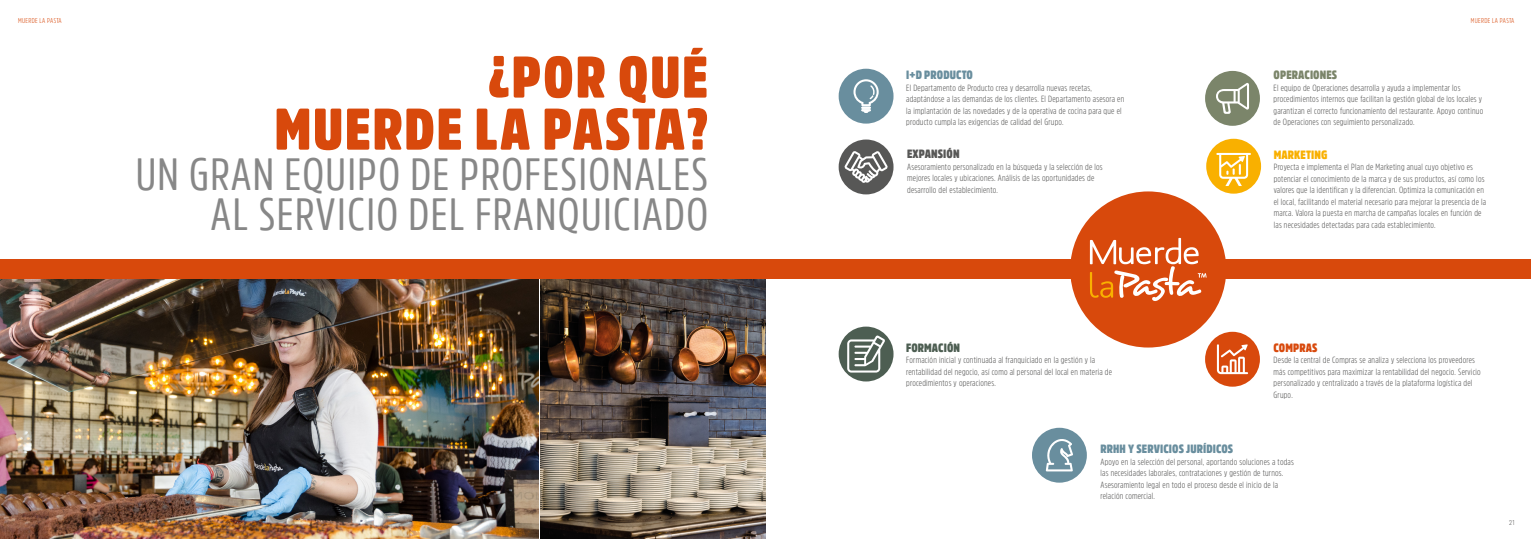
<style>
.page{position:relative;width:1531px;height:539px;background:#fff}
.page>*{position:absolute;margin:0;border:0;box-sizing:border-box;transform-origin:0 0}
.t1{font:900 58px/52px "Amsi Pro Cond";letter-spacing:.03em;color:#d8490c;text-align:right}
.t2{font:45px/40px "Amsi Pro Cond";letter-spacing:.03em;color:#878787;text-align:right}
.t3{font:900 12px "Amsi Pro Cond";letter-spacing:.01em;color:#698e9e}
.t4{font:900 12px "Amsi Pro Cond";letter-spacing:.01em;color:#7b856a}
.t5{font:900 12px "Amsi Pro Cond";letter-spacing:.01em;color:#575756}
.t6{font:900 12px "Amsi Pro Cond";letter-spacing:.01em;color:#4d5e52}
.t7{font:900 12px "Amsi Pro Cond";letter-spacing:.01em;color:#f9b000}
.t8{font:900 12px "Amsi Pro Cond";letter-spacing:.01em;color:#d8490c}
.t9{font:300 9px/11.5px "Amsi Pro Cond";letter-spacing:.025em;color:#575756}
.t10{font:300 7px "Amsi Pro Cond";letter-spacing:.045em;color:#d8490c}
.t11{font:300 7px "Amsi Pro Cond";color:#575756}
</style>
<div class="page">
<img style="left:0;top:279px;width:539px;height:260px">
<div style="left:0;top:259px;width:1531px;height:20px;background:#d8490c"></div>
<div style="left:1070px;top:191px;width:156px;height:156px;background:#d8490c;border-radius:50%"></div>
<svg style="left:1090px;top:238px;width:116px;height:63px"></svg>
<div style="left:1205px;top:71px;width:55px;height:55px;background:#7b856a;border-radius:50%"></div>
<svg style="left:1216px;top:83px;width:33px;height:31px"></svg>
<div style="left:1206px;top:139px;width:55px;height:55px;background:#f9b000;border-radius:50%"></div>
<svg style="left:1216px;top:153px;width:35px;height:33px"></svg>
<div style="left:839px;top:326px;width:54px;height:55px;background:#4d5e52;border-radius:50%"></div>
<svg style="left:847px;top:335px;width:38px;height:37px"></svg>
<div style="left:1205px;top:332px;width:55px;height:54px;background:#d8490c;border-radius:50%"></div>
<svg style="left:1217px;top:344px;width:31px;height:30px"></svg>
<div style="left:1032px;top:427px;width:55px;height:55px;background:#698e9e;border-radius:50%"></div>
<svg style="left:1042px;top:431px;width:31px;height:40px"></svg>
<div style="left:839px;top:139px;width:54px;height:55px;background:#575756;border-radius:50%"></div>
<svg style="left:844px;top:151px;width:44px;height:32px"></svg>
<div style="left:839px;top:69px;width:54px;height:55px;background:#698e9e;border-radius:50%"></div>
<svg style="left:853px;top:79px;width:26px;height:34px"></svg>
<img style="left:541px;top:279px;width:224px;height:260px">
<p class="t10" style="left:18px;top:15px;width:45px">MUERDE LA PASTA</p>
<p class="t10" style="left:1470px;top:15px;width:45px">MUERDE LA PASTA</p>
<h1 class="t1" style="left:274px;top:50px;width:436px">¿POR QUÉ<br>MUERDE LA PASTA?</h1>
<h2 class="t2" style="left:136px;top:152px;width:574px">UN GRAN EQUIPO DE PROFESIONALES<br>AL SERVICIO DEL FRANQUICIADO</h2>
<h3 class="t3" style="left:906px;top:66px;width:68px">I+D PRODUCTO</h3>
<p class="t9" style="left:906px;top:81px;width:220px">El Departamento de Producto crea y desarrolla nuevas recetas, adaptándose a las demandas de los clientes. El Departamento asesora en la implantación de las novedades y de la operativa de cocina para que el producto cumpla las exigencias de calidad del Grupo.</p>
<h3 class="t5" style="left:907px;top:146px;width:54px">EXPANSIÓN</h3>
<p class="t9" style="left:907px;top:160px;width:197px">Asesoramiento personalizado en la búsqueda y la selección de los mejores locales y ubicaciones. Análisis de las oportunidades de desarrollo del establecimiento.</p>
<h3 class="t4" style="left:1273px;top:66px;width:65px">OPERACIONES</h3>
<p class="t9" style="left:1273px;top:81px;width:211px">El equipo de Operaciones desarrolla y ayuda a implementar los procedimientos internos que facilitan la gestión global de los locales y garantizan el correcto funcionamiento del restaurante. Apoyo continuo de Operaciones con seguimiento personalizado.</p>
<h3 class="t7" style="left:1274px;top:146px;width:55px">MARKETING</h3>
<p class="t9" style="left:1274px;top:161px;width:214px">Proyecta e implementa el Plan de Marketing anual cuyo objetivo es potenciar el conocimiento de la marca y de sus productos, así como los valores que la identifican y la diferencian. Optimiza la comunicación en el local, facilitando el material necesario para mejorar la presencia de la marca. Valora la puesta en marcha de campañas locales en función de las necesidades detectadas para cada establecimiento.</p>
<h3 class="t6" style="left:906px;top:339px;width:55px">FORMACIÓN</h3>
<p class="t9" style="left:906px;top:354px;width:207px">Formación inicial y continuada al franquiciado en la gestión y la rentabilidad del negocio, así como al personal del local en materia de procedimientos y operaciones.</p>
<h3 class="t8" style="left:1273px;top:339px;width:45px">COMPRAS</h3>
<p class="t9" style="left:1273px;top:354px;width:209px">Desde la central de Compras se analiza y selecciona los proveedores más competitivos para maximizar la rentabilidad del negocio. Servicio personalizado y centralizado a través de la plataforma logística del Grupo.</p>
<h3 class="t3" style="left:1100px;top:440px;width:134px">RRHH Y SERVICIOS JURÍDICOS</h3>
<p class="t9" style="left:1100px;top:455px;width:195px">Apoyo en la selección del personal, aportando soluciones a todas las necesidades laborales, contrataciones y gestión de turnos.<br>Asesoramiento legal en todo el proceso desde el inicio de la relación comercial.</p>
<p class="t11" style="left:1509px;top:517px;width:7px">21</p>
</div>
